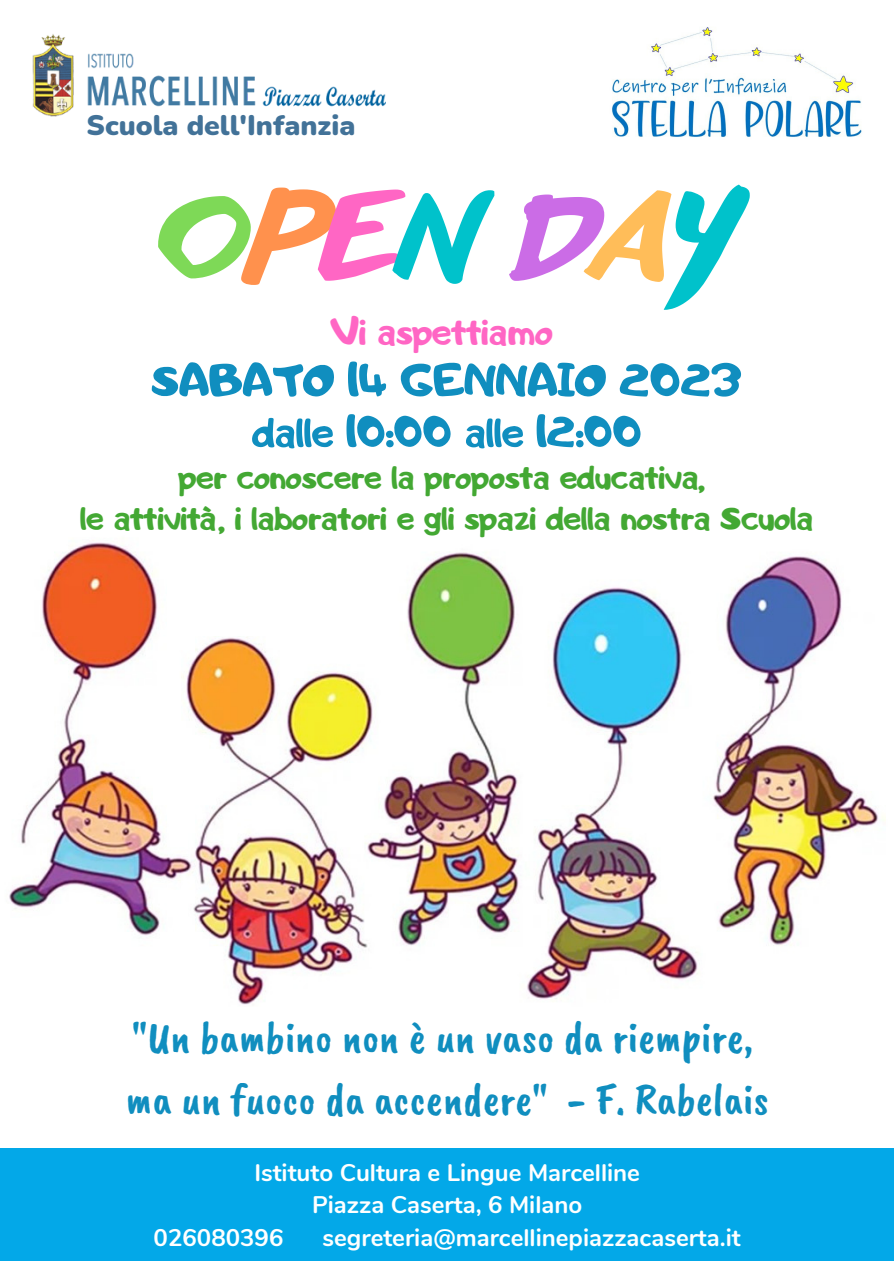
<style>
.page{position:relative;width:894px;height:1264px;background:#fff}
.page>*{position:absolute;margin:0;border:0;box-sizing:border-box;transform-origin:0 0}
.t1{font:700 112.65px "Another Shabby";color:#00c2cb}
.t2{font:54px "Adigiana Ultra";color:#108ebf}
.t3{font:51px "Adigiana Ultra";color:#108ebf}
.t4{font:45px/61.9px "Caveat Brush";color:#108ebf}
.t5{font:45px "Adigiana Ultra";color:#ff66c4}
.t6{font:40.5px/40.5px "Adigiana Ultra";color:#43a833;text-align:center}
.t7{font:900 28.2px "Nunito";color:#427298}
.t8{font:700 24px "Nunito";color:#fff}
.s1{color:#7ed957}
.s2{color:#ff914d}
.s3{color:#ff66c4}
.s4{color:#cb6ce6}
.s5{color:#ffbd59}
</style>
<div class="page">
<img style="left:32px;top:34px;width:353px;height:83px">
<img style="left:612px;top:27px;width:250px;height:110px">
<div style="left:0;top:1148px;width:893px;height:113px;background:#03a8e8"></div>
<img style="left:9px;top:542px;width:877px;height:463px">
<p class="t7" style="left:87px;top:106px;width:270px">Scuola dell'Infanzia</p>
<h1 class="t1" style="left:160px;top:178px;width:575px"><span class="s1">O</span><span class="s2">P</span><span class="s3">E</span>N <span class="s4">D</span><span class="s5">A</span>Y</h1>
<h3 class="t5" style="left:330px;top:307px;width:224px">Vi aspettiamo</h3>
<h2 class="t2" style="left:152px;top:351px;width:592px">SABATO 14 GENNAIO 2023</h2>
<h3 class="t3" style="left:252px;top:404px;width:391px">dalle 10:00 alle 12:00</h3>
<h3 class="t6" style="left:80px;top:456px;width:734px">per conoscere la proposta educativa,<br>le attività, i laboratori e gli spazi della nostra Scuola</h3>
<h3 class="t4" style="left:126px;top:1006px;width:644px">"Un bambino non è un vaso da riempire, ma un fuoco da accendere" - F. Rabelais</h3>
<p class="t8" style="left:254px;top:1156px;width:387px">Istituto Cultura e Lingue Marcelline</p>
<p class="t8" style="left:312px;top:1188px;width:272px">Piazza Caserta, 6 Milano</p>
<p class="t8" style="left:154px;top:1221px;width:131px">026080396</p>
<p class="t8" style="left:322px;top:1221px;width:419px">segreteria@marcellinepiazzacaserta.it</p>
</div>
